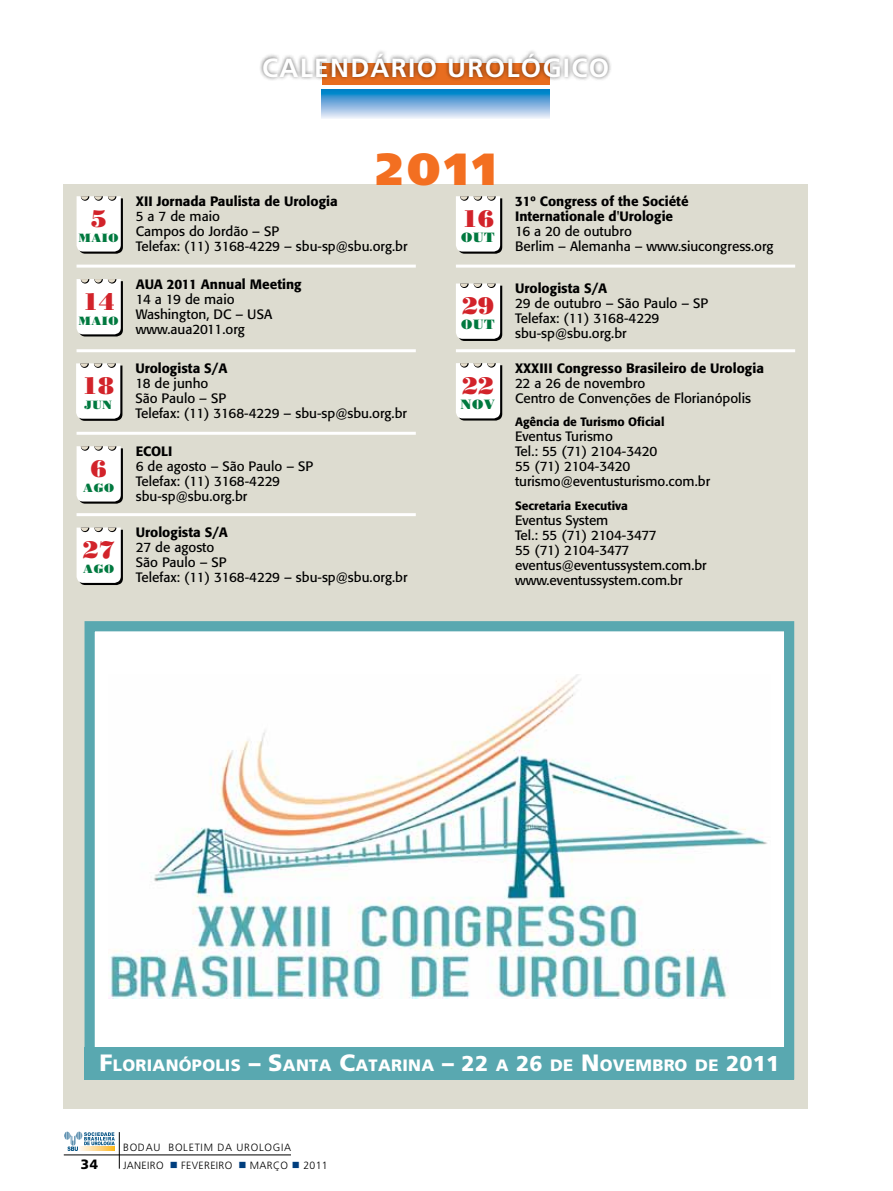
<style>
.page{position:relative;width:893px;height:1191px;background:#fff}
.page>*{position:absolute;margin:0;border:0;box-sizing:border-box;transform-origin:0 0}
.t1{font:900 45px "Frutiger LT Std";color:#f36f21}
.t2{font:700 26.25px "Frutiger LT Std";letter-spacing:.05em;color:#fff}
.t3{font:24px "Bodoni Poster";color:#d2232a}
.t4{font:900 16.5px "Frutiger LT Std";letter-spacing:.015em;color:#fff}
.t5{font:13.5px/15px "Formata";color:#000}
.t6{font:13.5px "Bodoni Poster";letter-spacing:.05em;color:#00793f}
.t7{font:900 13.5px "Frutiger LT Std";color:#000}
.t8{font:500 12px "Formata";color:#000}
.t9{font:12px "Bodoni Poster";letter-spacing:.05em;color:#00793f}
.t10{font:300 10.5px "Frutiger LT Std";letter-spacing:.03em;color:#000}
.t11{font:300 10.5px "Frutiger LT Std";letter-spacing:.07em;color:#000}
.s1{font-weight:500}
.s2{font-size:23.55px}
.s3{font-size:21.45px}
</style>
<div class="page">
<div style="left:64px;top:185px;width:744px;height:924px;background:#dddcd0"></div>
<hr style="left:64px;top:1154px;width:227px;height:1px;background:#000">
<hr style="left:119px;top:1132px;width:1px;height:36px;background:#000">
<svg style="left:64px;top:1131px;width:51px;height:20px"></svg>
<svg style="left:77px;top:196px;width:46px;height:58px;background:#e6e6e6"></svg>
<svg style="left:77px;top:279px;width:46px;height:57px;background:#e8e8e8"></svg>
<hr style="left:77px;top:265px;width:339px;height:3px;background:#fff">
<hr style="left:456px;top:265px;width:339px;height:3px;background:#fff">
<div style="left:322px;top:64px;width:228px;height:21px;background:#e86d1f"></div>
<svg style="left:322px;top:89px;width:228px;height:30px;background:#76b2de"></svg>
<div style="left:259px;top:49px;width:353px;height:33px;background:#000;opacity:.6"></div>
<svg style="left:456px;top:283px;width:46px;height:58px;background:#e8e7e7"></svg>
<svg style="left:456px;top:363px;width:46px;height:57px;background:#eaeae9"></svg>
<hr style="left:456px;top:349px;width:339px;height:3px;background:#fff">
<svg style="left:84px;top:621px;width:711px;height:459px;background:#dfeeef"></svg>
<img style="left:108px;top:674px;width:662px;height:324px">
<div style="left:85px;top:1047px;width:709px;height:32px;background:#59a8b0"></div>
<svg style="left:77px;top:446px;width:46px;height:57px;background:#e9e8e8"></svg>
<hr style="left:77px;top:432px;width:339px;height:3px;background:#fff">
<svg style="left:77px;top:527px;width:46px;height:58px;background:#e7e6e6"></svg>
<hr style="left:77px;top:513px;width:339px;height:3px;background:#fff">
<svg style="left:76px;top:363px;width:46px;height:58px;background:#e9e8e8"></svg>
<hr style="left:77px;top:349px;width:339px;height:3px;background:#fff">
<svg style="left:456px;top:196px;width:46px;height:58px;background:#e8e8e7"></svg>
<p class="t2" style="left:262px;top:52px;width:349px">CALENDÁRIO UROLÓGICO</p>
<p class="t3" style="left:91px;top:204px;width:18px">5</p>
<p class="t9" style="left:79px;top:230px;width:41px">MAIO</p>
<p class="t3" style="left:83px;top:287px;width:34px">14</p>
<p class="t9" style="left:79px;top:313px;width:41px">MAIO</p>
<p class="t3" style="left:82px;top:371px;width:34px">18</p>
<p class="t9" style="left:85px;top:397px;width:29px">JUN</p>
<p class="t3" style="left:91px;top:454px;width:18px">6</p>
<p class="t9" style="left:83px;top:480px;width:33px">AGO</p>
<p class="t3" style="left:83px;top:535px;width:34px">27</p>
<p class="t9" style="left:83px;top:562px;width:33px">AGO</p>
<p class="t1" style="left:376px;top:142px;width:122px">2011</p>
<p class="t5" style="left:136px;top:194px;width:273px"><span class="s1">XII Jornada Paulista de Urologia<br></span>5 a 7 de maio<br>Campos do Jordão – SP<br>Telefax: (11) 3168-4229 – sbu-sp@sbu.org.br</p>
<p class="t5" style="left:136px;top:276px;width:167px"><span class="s1">AUA 2011 Annual Meeting<br></span>14 a 19 de maio<br>Washington, DC – USA www.aua2011.org</p>
<p class="t5" style="left:135px;top:361px;width:273px"><span class="s1">Urologista S/A<br></span>18 de junho<br>São Paulo – SP<br>Telefax: (11) 3168-4229 – sbu-sp@sbu.org.br</p>
<p class="t5" style="left:136px;top:443px;width:179px"><span class="s1">ECOLI<br></span>6 de agosto – São Paulo – SP<br>Telefax: (11) 3168-4229 sbu-sp@sbu.org.br</p>
<p class="t5" style="left:136px;top:525px;width:273px"><span class="s1">Urologista S/A<br></span>27 de agosto<br>São Paulo – SP<br>Telefax: (11) 3168-4229 – sbu-sp@sbu.org.br</p>
<p class="t3" style="left:462px;top:204px;width:34px">16</p>
<p class="t6" style="left:461px;top:229px;width:35px">OUT</p>
<p class="t3" style="left:462px;top:291px;width:34px">29</p>
<p class="t6" style="left:461px;top:316px;width:35px">OUT</p>
<p class="t3" style="left:462px;top:371px;width:34px">22</p>
<p class="t6" style="left:461px;top:396px;width:36px">NOV</p>
<p class="t5" style="left:515px;top:194px;width:260px"><span class="s1">31º Congress of the Société<br>Internationale d'Urologie<br></span>16 a 20 de outubro<br>Berlim – Alemanha – www.siucongress.org</p>
<p class="t5" style="left:515px;top:281px;width:195px"><span class="s1">Urologista S/A<br></span>29 de outubro – São Paulo – SP<br>Telefax: (11) 3168-4229 sbu-sp@sbu.org.br</p>
<p class="t5" style="left:515px;top:360px;width:250px"><span class="s1">XXXIII Congresso Brasileiro de Urologia<br></span>22 a 26 de novembro<br>Centro de Convenções de Florianópolis</p>
<p class="t8" style="left:515px;top:415px;width:151px">Agência de Turismo Oficial</p>
<p class="t5" style="left:515px;top:429px;width:197px">Eventus Turismo<br>Tel.: 55 (71) 2104-3420<br>55 (71) 2104-3420 turismo@eventusturismo.com.br</p>
<p class="t8" style="left:515px;top:498px;width:114px">Secretaria Executiva</p>
<p class="t5" style="left:515px;top:512px;width:193px">Eventus System<br>Tel.: 55 (71) 2104-3477<br>55 (71) 2104-3477 eventus@eventussystem.com.br www.eventussystem.com.br</p>
<p class="t4" style="left:99px;top:1055px;width:681px"><span class="s2">F</span>LORIANÓPOLIS <span class="s2">– S</span>ANTA <span class="s2">C</span>ATARINA <span class="s2">–</span> <span class="s3">22</span> A <span class="s3">26</span> DE <span class="s2">N</span> OVEMBRO DE <span class="s3">2011</span></p>
<p class="t11" style="left:123px;top:1141px;width:170px">BODAU BOLETIM DA UROLOGIA</p>
<p class="t7" style="left:81px;top:1155px;width:19px">34</p>
<p class="t10" style="left:123px;top:1159px;width:42px">JANEIRO</p>
<p class="t10" style="left:181px;top:1159px;width:53px">FEVEREIRO</p>
<p class="t10" style="left:250px;top:1159px;width:39px">MARÇO</p>
<p class="t10" style="left:303px;top:1159px;width:26px">2011</p>
</div>
